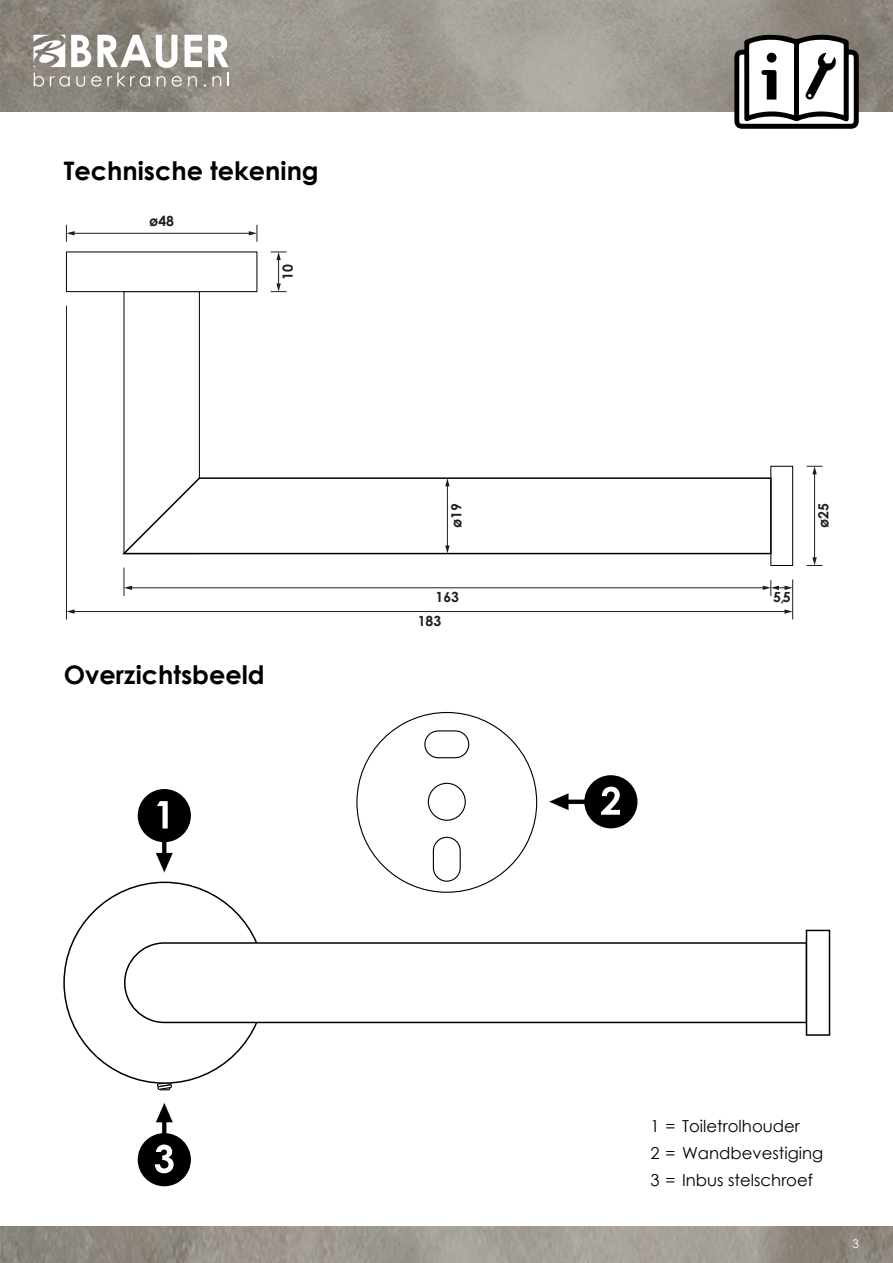
<style>
.page{position:relative;width:893px;height:1263px;background:#fff}
.page>*{position:absolute;margin:0;border:0;box-sizing:border-box;transform-origin:0 0}
.t1{font:700 25.5px "Century Gothic";color:#000}
.t2{font:16.5px "Century Gothic";color:#000}
.t3{font:700 13.95px "Century Gothic";color:#1f201d}
.t4{font:700 13.95px "Century Gothic";color:#1e1f1d}
.t5{font:12px "Century Gothic Pro";color:#fff}
</style>
<div class="page">
<img style="left:0;top:0;width:893px;height:112px">
<img style="left:0;top:1226px;width:893px;height:37px">
<svg style="left:34px;top:35px;width:195px;height:52px"></svg>
<svg style="left:734px;top:33px;width:125px;height:96px"></svg>
<div style="left:767px;top:53px;width:9px;height:10px;background:#000;border-radius:50%"></div>
<svg style="left:63px;top:881px;width:203px;height:209px"></svg>
<svg style="left:124px;top:942px;width:682px;height:81px"></svg>
<svg style="left:806px;top:930px;width:24px;height:106px"></svg>
<svg style="left:356px;top:712px;width:181px;height:181px"></svg>
<div style="left:584px;top:775px;width:53px;height:53px;background:#000;border-radius:50%"></div>
<svg style="left:549px;top:787px;width:71px;height:28px"></svg>
<div style="left:138px;top:789px;width:53px;height:53px;background:#000;border-radius:50%"></div>
<svg style="left:156px;top:801px;width:17px;height:72px"></svg>
<div style="left:138px;top:1133px;width:53px;height:53px;background:#000;border-radius:50%"></div>
<svg style="left:155px;top:1102px;width:19px;height:71px"></svg>
<hr style="left:66px;top:306px;width:1px;height:313px;background:#1e1f1d">
<div style="left:770px;top:466px;width:23px;height:100px;border:1px solid #000"></div>
<div style="left:124px;top:291px;width:76px;height:263px;border:1px solid #000"></div>
<div style="left:66px;top:252px;width:191px;height:40px;border:1px solid #000"></div>
<svg style="left:122px;top:477px;width:650px;height:79px"></svg>
<hr style="left:814px;top:473px;width:1px;height:86px;background:#1e1f1d">
<svg style="left:807px;top:557px;width:15px;height:9px"></svg>
<svg style="left:807px;top:466px;width:15px;height:8px"></svg>
<hr style="left:447px;top:485px;width:1px;height:62px;background:#1e1f1d">
<svg style="left:445px;top:545px;width:5px;height:9px"></svg>
<svg style="left:445px;top:478px;width:5px;height:8px"></svg>
<hr style="left:792px;top:579px;width:1px;height:40px;background:#1e1f1d">
<hr style="left:131px;top:587px;width:633px;height:1px;background:#1e1f1d">
<svg style="left:124px;top:567px;width:8px;height:29px"></svg>
<svg style="left:763px;top:580px;width:30px;height:16px"></svg>
<hr style="left:73px;top:611px;width:713px;height:1px;background:#1e1f1d">
<svg style="left:67px;top:609px;width:8px;height:5px"></svg>
<svg style="left:784px;top:609px;width:9px;height:5px"></svg>
<hr style="left:73px;top:233px;width:177px;height:1px;background:#1e1f1d">
<svg style="left:66px;top:225px;width:9px;height:17px"></svg>
<svg style="left:249px;top:225px;width:9px;height:17px"></svg>
<svg style="left:271px;top:252px;width:16px;height:40px"></svg>
<p class="t1" style="left:64px;top:151px;width:256px">Technische tekening</p>
<p class="t3" style="left:149px;top:211px;width:26px">ø48</p>
<p class="t3" style="left:277px;top:280px;width:17px;rotate:-90deg">10</p>
<p class="t1" style="left:64px;top:655px;width:202px">Overzichtsbeeld</p>
<p class="t4" style="left:446px;top:528px;width:26px;rotate:-90deg">ø19</p>
<p class="t3" style="left:436px;top:586px;width:25px">163</p>
<p class="t3" style="left:773px;top:586px;width:19px">5,5</p>
<p class="t3" style="left:418px;top:610px;width:25px">183</p>
<p class="t4" style="left:813px;top:528px;width:26px;rotate:-90deg">ø25</p>
<p class="t2" style="left:651px;top:1115px;width:151px">1 = Toiletrolhouder</p>
<p class="t2" style="left:651px;top:1142px;width:174px">2 = Wandbevestiging</p>
<p class="t2" style="left:651px;top:1169px;width:164px">3 = Inbus stelschroef</p>
<p class="t5" style="left:852px;top:1237px;width:8px">3</p>
</div>
